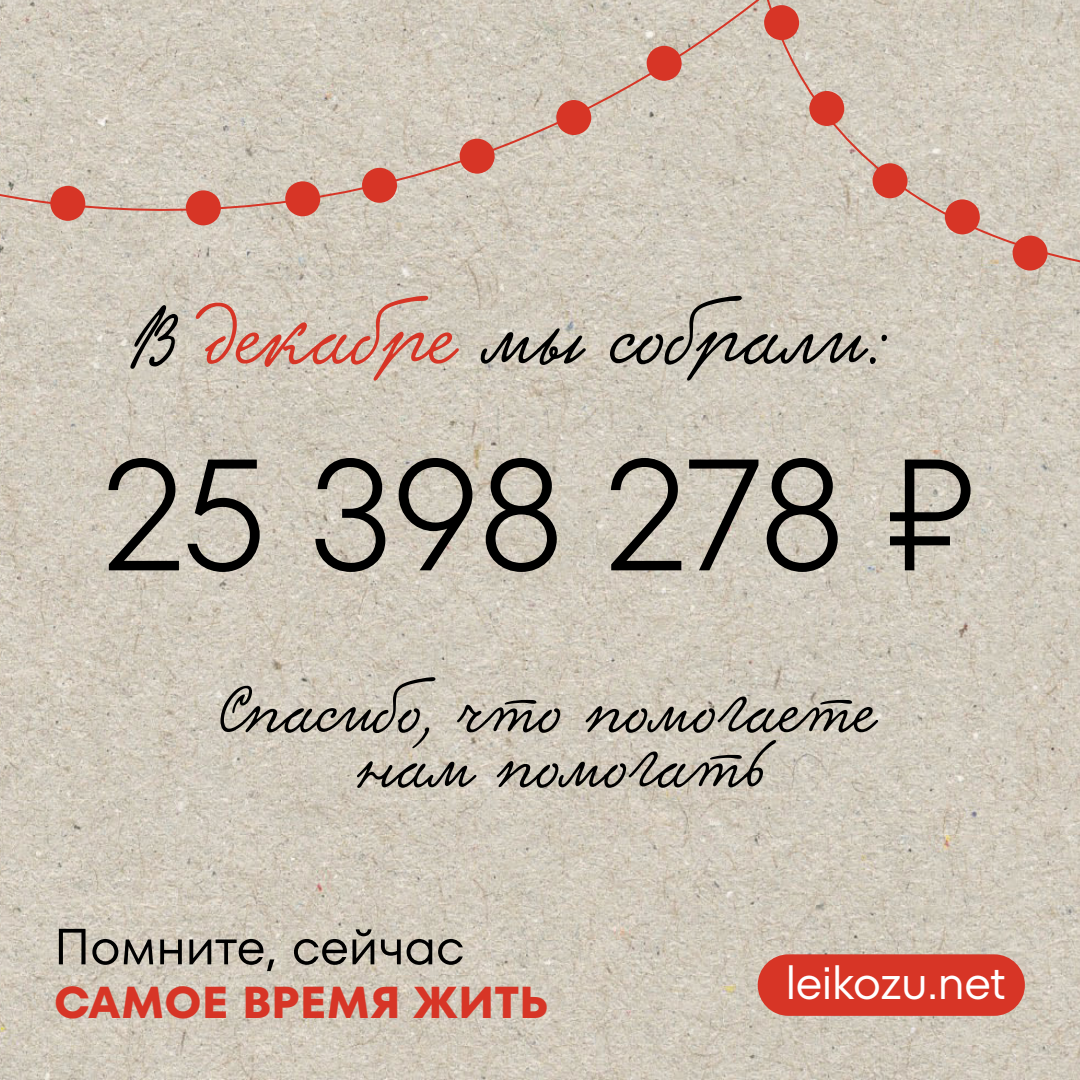
<style>
.page{position:relative;width:1080px;height:1080px;background:#fff}
.page>*{position:absolute;margin:0;border:0;box-sizing:border-box;transform-origin:0 0}
.t1{font:300 158.3px "TT Fors";letter-spacing:-.01em;color:#000}
.t2{font:79.9px "Kobzar KS";color:#000}
.t3{font:64.9px/55px "Kobzar KS";color:#000;text-align:center}
.t4{font:50.8px "TT Fors";color:#000}
.t5{font:46.9px "TT Fors";letter-spacing:-.015em;color:#fff}
.t6{font:700 44.7px "TT Fors";color:#d73526}
.s1{color:#d73526}
</style>
<div class="page">
<img style="left:0;top:320px;width:1080px;height:760px">
<div style="left:758px;top:954px;width:267px;height:62px;background:#d73526;border-radius:31px"></div>
<svg style="left:0;top:0;width:1080px;height:320px;background:#d0c8bb"></svg>
<svg style="left:50px;top:186px;width:35px;height:35px"></svg>
<svg style="left:186px;top:190px;width:35px;height:35px"></svg>
<svg style="left:285px;top:181px;width:35px;height:35px"></svg>
<svg style="left:460px;top:139px;width:35px;height:35px"></svg>
<svg style="left:556px;top:100px;width:35px;height:35px"></svg>
<svg style="left:647px;top:46px;width:35px;height:35px"></svg>
<svg style="left:764px;top:5px;width:35px;height:35px"></svg>
<svg style="left:809px;top:91px;width:35px;height:35px"></svg>
<svg style="left:872px;top:163px;width:36px;height:35px"></svg>
<svg style="left:945px;top:199px;width:35px;height:35px"></svg>
<svg style="left:1012px;top:236px;width:36px;height:35px"></svg>
<svg style="left:362px;top:168px;width:35px;height:35px"></svg>
<p class="t2" style="left:132px;top:288px;width:761px">В <span class="s1">декабре</span> мы собрали:</p>
<h1 class="t1" style="left:103px;top:423px;width:875px">25 398 278 ₽</h1>
<p class="t3" style="left:222px;top:689px;width:656px">Спасибо, что помогаете нам помогать</p>
<p class="t4" style="left:54px;top:917px;width:412px">Помните, сейчас</p>
<p class="t6" style="left:54px;top:975px;width:496px">САМОЕ ВРЕМЯ ЖИТЬ</p>
<p class="t5" style="left:785px;top:955px;width:222px">leikozu.net</p>
</div>
